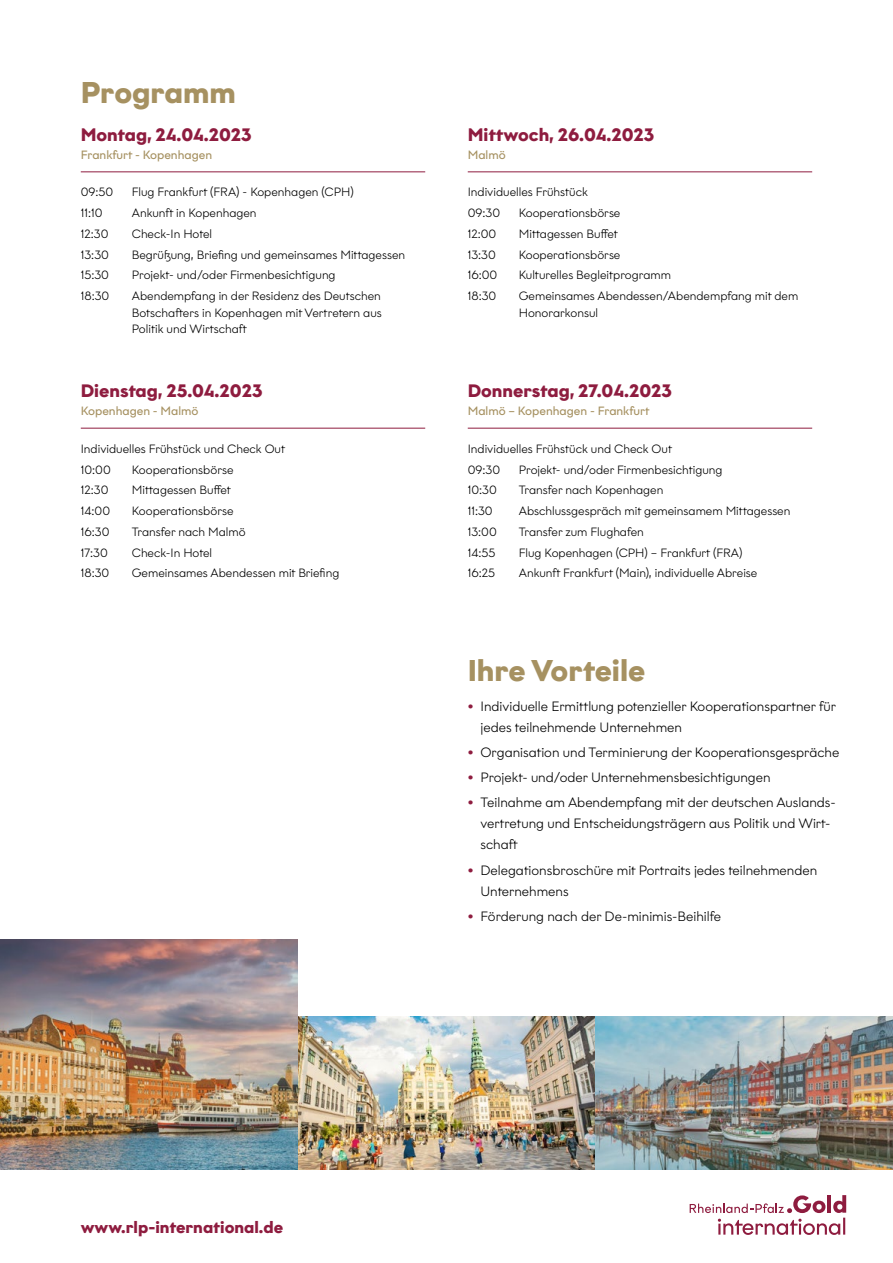
<style>
.page{position:relative;width:893px;height:1263px;background:#fff}
.page>*{position:absolute;margin:0;border:0;box-sizing:border-box;transform-origin:0 0}
.t1{font:700 30px "Graphit";color:#a69161}
.t2{font:700 18px "Graphit";color:#8e1c3f}
.t3{font:700 16.5px "Graphit";color:#8e1c3f}
.t4{font:300 13.5px/21px "Graphit";color:#000}
.t5{font:300 12px/16.5px "Graphit";color:#000}
.t6{font:12px "Graphit";color:#a69161}
.s1{font-weight:700;color:#8e1c3f}
</style>
<div class="page">
<svg style="left:690px;top:1195px;width:156px;height:40px"></svg>
<hr style="left:81px;top:171px;width:344px;height:1px;background:#8e1c3f">
<hr style="left:81px;top:428px;width:344px;height:1px;background:#8e1c3f">
<hr style="left:468px;top:171px;width:344px;height:1px;background:#8e1c3f">
<hr style="left:468px;top:428px;width:344px;height:1px;background:#8e1c3f">
<img style="left:298px;top:1016px;width:595px;height:153px">
<img style="left:0;top:940px;width:298px;height:229px">
<h1 class="t1" style="left:81px;top:73px;width:157px">Programm</h1>
<h2 class="t2" style="left:81px;top:123px;width:173px">Montag, 24.04.2023</h2>
<p class="t6" style="left:81px;top:147px;width:133px">Frankfurt - Kopenhagen</p>
<p class="t5" style="left:81px;top:184px;width:34px">09:50</p>
<p class="t5" style="left:132px;top:184px;width:223px">Flug Frankfurt (FRA) - Kopenhagen (CPH)</p>
<p class="t5" style="left:81px;top:205px;width:23px">11:10</p>
<p class="t5" style="left:132px;top:205px;width:126px">Ankunft in Kopenhagen</p>
<p class="t5" style="left:81px;top:225px;width:29px">12:30</p>
<p class="t5" style="left:132px;top:225px;width:82px">Check-In Hotel</p>
<p class="t5" style="left:81px;top:246px;width:30px">13:30</p>
<p class="t5" style="left:132px;top:246px;width:275px">Begrüßung, Briefing und gemeinsames Mittagessen</p>
<p class="t5" style="left:81px;top:267px;width:30px">15:30</p>
<p class="t5" style="left:132px;top:267px;width:205px">Projekt- und/oder Firmenbesichtigung</p>
<p class="t5" style="left:81px;top:288px;width:30px">18:30</p>
<p class="t5" style="left:132px;top:288px;width:252px;text-align:justify">Abendempfang in der Residenz des Deutschen Botschafters in Kopenhagen mit Vertretern aus Politik und Wirtschaft</p>
<h2 class="t2" style="left:81px;top:379px;width:183px">Dienstag, 25.04.2023</h2>
<p class="t6" style="left:81px;top:403px;width:119px">Kopenhagen - Malmö</p>
<p class="t5" style="left:81px;top:438px;width:206px;line-height:20.7px">Individuelles Frühstück und Check Out<br>10:00</p>
<p class="t5" style="left:132px;top:461px;width:103px">Kooperationsbörse</p>
<p class="t5" style="left:81px;top:482px;width:29px">12:30</p>
<p class="t5" style="left:132px;top:482px;width:101px">Mittagessen Buffet</p>
<p class="t5" style="left:81px;top:502px;width:31px">14:00</p>
<p class="t5" style="left:132px;top:502px;width:103px">Kooperationsbörse</p>
<p class="t5" style="left:81px;top:523px;width:30px">16:30</p>
<p class="t5" style="left:132px;top:523px;width:115px">Transfer nach Malmö</p>
<p class="t5" style="left:81px;top:544px;width:29px">17:30</p>
<p class="t5" style="left:132px;top:544px;width:82px">Check-In Hotel</p>
<p class="t5" style="left:81px;top:565px;width:30px">18:30</p>
<p class="t5" style="left:132px;top:565px;width:209px">Gemeinsames Abendessen mit Briefing</p>
<h2 class="t2" style="left:468px;top:123px;width:188px">Mittwoch, 26.04.2023</h2>
<p class="t6" style="left:468px;top:147px;width:39px">Malmö</p>
<p class="t5" style="left:468px;top:182px;width:122px;line-height:20.7px">Individuelles Frühstück<br>09:30</p>
<p class="t5" style="left:519px;top:205px;width:103px">Kooperationsbörse</p>
<p class="t5" style="left:468px;top:225px;width:30px">12:00</p>
<p class="t5" style="left:519px;top:225px;width:101px">Mittagessen Buffet</p>
<p class="t5" style="left:468px;top:246px;width:30px">13:30</p>
<p class="t5" style="left:519px;top:246px;width:103px">Kooperationsbörse</p>
<p class="t5" style="left:468px;top:267px;width:31px">16:00</p>
<p class="t5" style="left:519px;top:267px;width:154px">Kulturelles Begleitprogramm</p>
<p class="t5" style="left:468px;top:288px;width:30px">18:30</p>
<p class="t5" style="left:519px;top:288px;width:281px">Gemeinsames Abendessen/Abendempfang mit dem<br>Honorarkonsul</p>
<h2 class="t2" style="left:468px;top:379px;width:206px">Donnerstag, 27.04.2023</h2>
<p class="t6" style="left:468px;top:403px;width:183px">Malmö – Kopenhagen - Frankfurt</p>
<p class="t5" style="left:468px;top:438px;width:206px;line-height:20.7px">Individuelles Frühstück und Check Out<br>09:30</p>
<p class="t5" style="left:519px;top:461px;width:205px">Projekt- und/oder Firmenbesichtigung</p>
<p class="t5" style="left:468px;top:482px;width:31px">10:30</p>
<p class="t5" style="left:519px;top:482px;width:146px">Transfer nach Kopenhagen</p>
<p class="t5" style="left:468px;top:502px;width:26px">11:30</p>
<p class="t5" style="left:519px;top:502px;width:273px">Abschlussgespräch mit gemeinsamem Mittagessen</p>
<p class="t5" style="left:468px;top:523px;width:31px">13:00</p>
<p class="t5" style="left:519px;top:523px;width:127px">Transfer zum Flughafen</p>
<p class="t5" style="left:468px;top:544px;width:29px">14:55</p>
<p class="t5" style="left:519px;top:544px;width:225px">Flug Kopenhagen (CPH) – Frankfurt (FRA)</p>
<p class="t5" style="left:468px;top:565px;width:29px">16:25</p>
<p class="t5" style="left:519px;top:565px;width:240px">Ankunft Frankfurt (Main), individuelle Abreise</p>
<h1 class="t1" style="left:468px;top:652px;width:179px">Ihre Vorteile</h1>
<p class="t4" style="left:480px;top:695px;width:357px;text-indent:-13px"><span class="s1">•</span> Individuelle Ermittlung potenzieller Kooperationspartner für jedes teilnehmende Unternehmen</p>
<p class="t4" style="left:468px;top:741px;width:373px"><span class="s1">•</span> Organisation und Terminierung der Kooperationsgespräche</p>
<p class="t4" style="left:468px;top:767px;width:304px"><span class="s1">•</span> Projekt- und/oder Unternehmensbesichtigungen</p>
<p class="t4" style="left:480px;top:792px;width:357px;text-indent:-13px"><span class="s1">•</span> Teilnahme am Abendempfang mit der deutschen Auslands&shy;vertretung und Entscheidungsträgern aus Politik und Wirt&shy;schaft</p>
<p class="t4" style="left:480px;top:859px;width:338px;text-indent:-13px"><span class="s1">•</span> Delegationsbroschüre mit Portraits jedes teilnehmenden<br>Unternehmens</p>
<p class="t4" style="left:468px;top:905px;width:255px"><span class="s1">•</span> Förderung nach der De-minimis-Beihilfe</p>
<h3 class="t3" style="left:81px;top:1216px;width:204px">www.rlp-international.de</h3>
</div>
